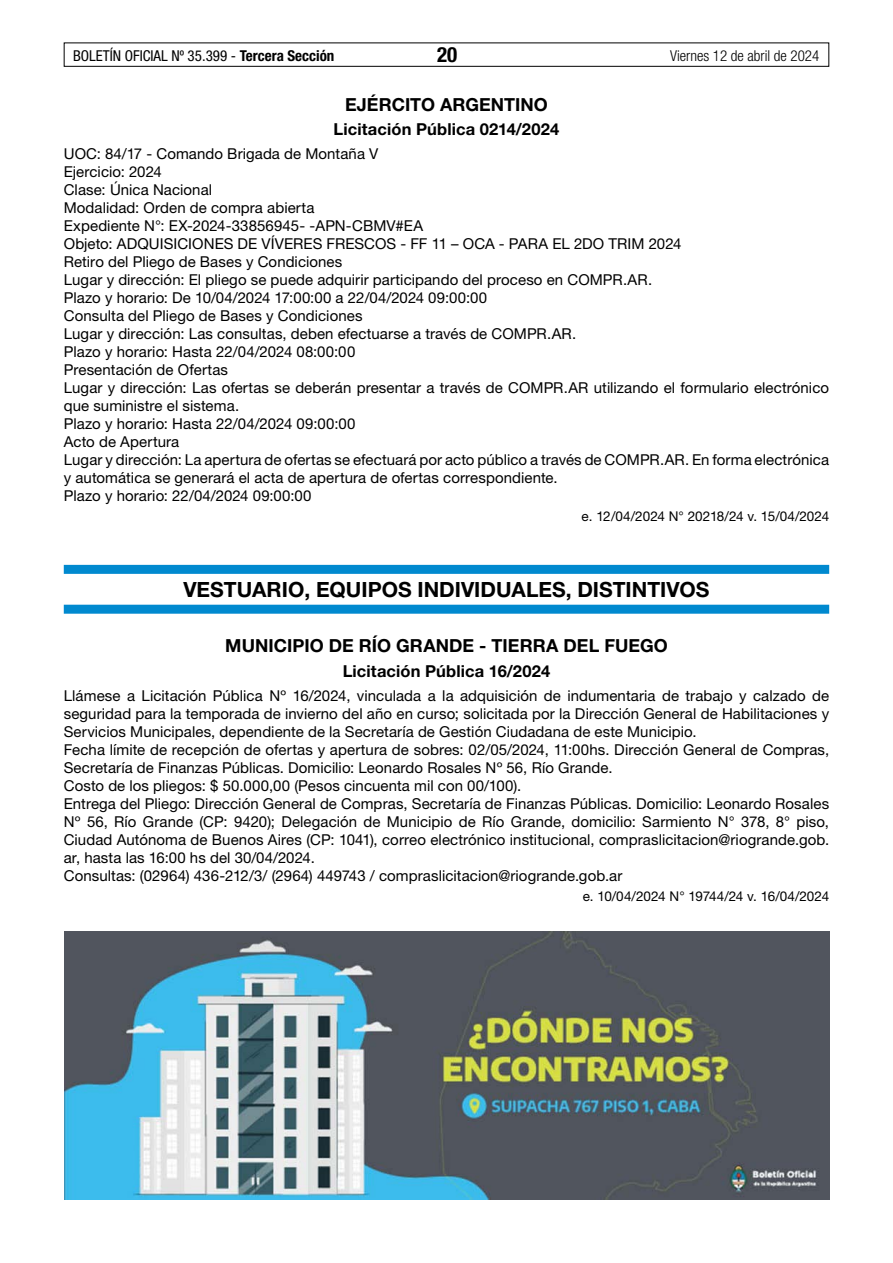
<style>
.page{position:relative;width:893px;height:1263px;background:#fff}
.page>*{position:absolute;margin:0;border:0;box-sizing:border-box;transform-origin:0 0}
.t1{font:700 21px "Helvetica Neue LT Std";color:#000}
.t2{font:700 condensed 21px "Helvetica Neue LT Std";color:#000}
.t3{font:700 18px "Helvetica Neue LT Std";letter-spacing:.005em;color:#000}
.t4{font:700 16.5px "Helvetica Neue LT Std";letter-spacing:.01em;color:#000}
.t5{font:15px/18px "Helvetica Neue LT Std";letter-spacing:.005em;color:#000}
.t6{font:condensed 15px "Helvetica Neue LT Std";color:#000}
.t7{font:300 condensed 15px "Helvetica Neue LT Std";color:#000}
.t8{font:13.5px "Helvetica Neue LT Std";letter-spacing:-.015em;color:#000}
.s1{font-weight:700}
</style>
<div class="page">
<div style="left:64px;top:43px;width:765px;height:24px;border:1px solid #000"></div>
<div style="left:64px;top:565px;width:765px;height:9px;background:#0089cf"></div>
<div style="left:64px;top:605px;width:765px;height:9px;background:#0089cf"></div>
<img style="left:65px;top:931px;width:765px;height:268px">
<p class="t6" style="left:73px;top:47px;width:263px">BOLETÍN OFICIAL Nº 35.399 - <span class="s1">Tercera Sección</span></p>
<h1 class="t2" style="left:437px;top:42px;width:22px">20</h1>
<p class="t7" style="left:670px;top:47px;width:151px">Viernes 12 de abril de 2024</p>
<p class="t3" style="left:345px;top:93px;width:204px">EJÉRCITO ARGENTINO</p>
<p class="t4" style="left:334px;top:119px;width:227px">Licitación Pública 0214/2024</p>
<p class="t5" style="left:64px;top:145px;width:767px">UOC: 84/17 - Comando Brigada de Montaña V<br>Ejercicio: 2024<br>Clase: Única Nacional<br>Modalidad: Orden de compra abierta<br>Expediente N°: EX-2024-33856945- -APN-CBMV#EA<br>Objeto: ADQUISICIONES DE VÍVERES FRESCOS - FF 11 – OCA - PARA EL 2DO TRIM 2024<br>Retiro del Pliego de Bases y Condiciones<br>Lugar y dirección: El pliego se puede adquirir participando del proceso en COMPR.AR.<br>Plazo y horario: De 10/04/2024 17:00:00 a 22/04/2024 09:00:00<br>Consulta del Pliego de Bases y Condiciones<br>Lugar y dirección: Las consultas, deben efectuarse a través de COMPR.AR.<br>Plazo y horario: Hasta 22/04/2024 08:00:00<br>Presentación de Ofertas<br>Lugar y dirección: Las ofertas se deberán presentar a través de COMPR.AR utilizando el formulario electrónico que suministre el sistema.<br>Plazo y horario: Hasta 22/04/2024 09:00:00<br>Acto de Apertura<br>Lugar y dirección: La apertura de ofertas se efectuará por acto público a través de COMPR.AR. En forma electrónica y automática se generará el acta de apertura de ofertas correspondiente.<br>Plazo y horario: 22/04/2024 09:00:00</p>
<p class="t8" style="left:582px;top:508px;width:249px">e. 12/04/2024 N° 20218/24 v. 15/04/2024</p>
<h1 class="t1" style="left:183px;top:577px;width:528px">VESTUARIO, EQUIPOS INDIVIDUALES, DISTINTIVOS</h1>
<p class="t3" style="left:225px;top:635px;width:444px">MUNICIPIO DE RÍO GRANDE - TIERRA DEL FUEGO</p>
<p class="t4" style="left:343px;top:660px;width:209px">Licitación Pública 16/2024</p>
<p class="t5" style="left:64px;top:686px;width:767px">Llámese a Licitación Pública Nº 16/2024, vinculada a la adquisición de indumentaria de trabajo y calzado de seguridad para la temporada de invierno del año en curso; solicitada por la Dirección General de Habilitaciones y Servicios Municipales, dependiente de la Secretaría de Gestión Ciudadana de este Municipio.<br>Fecha límite de recepción de ofertas y apertura de sobres: 02/05/2024, 11:00hs. Dirección General de Compras, Secretaría de Finanzas Públicas. Domicilio: Leonardo Rosales Nº 56, Río Grande.<br>Costo de los pliegos: $ 50.000,00 (Pesos cincuenta mil con 00/100).<br>Entrega del Pliego: Dirección General de Compras, Secretaría de Finanzas Públicas. Domicilio: Leonardo Rosales Nº 56, Río Grande (CP: 9420); Delegación de Municipio de Río Grande, domicilio: Sarmiento N° 378, 8° piso, Ciudad Autónoma de Buenos Aires (CP: 1041), correo electrónico institucional, compraslicitacion@riogrande.gob. ar, hasta las 16:00 hs del 30/04/2024.<br>Consultas: (02964) 436-212/3/ (2964) 449743 / compraslicitacion@riogrande.gob.ar</p>
<p class="t8" style="left:583px;top:888px;width:248px">e. 10/04/2024 N° 19744/24 v. 16/04/2024</p>
</div>
